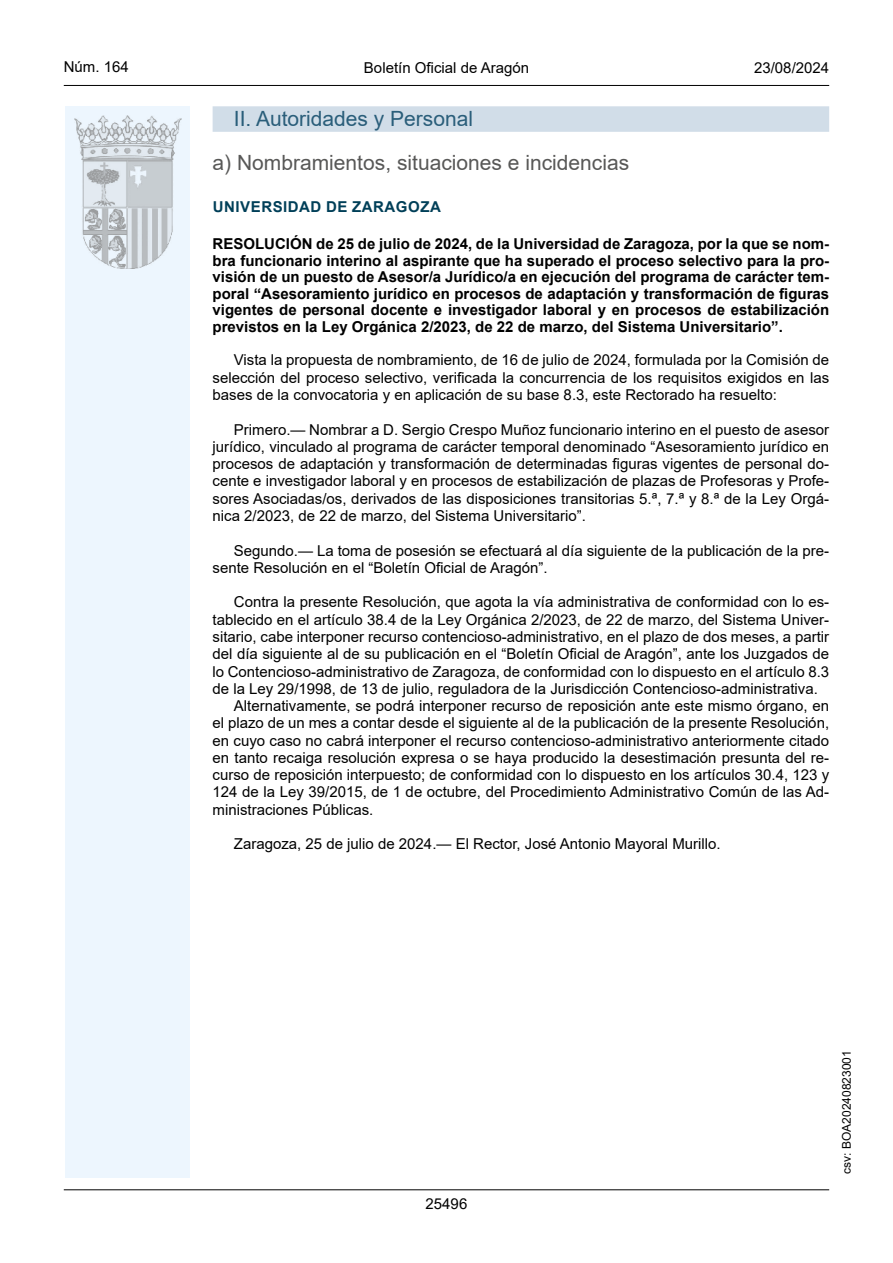
<style>
.page{position:relative;width:893px;height:1263px;background:#fff}
.page>*{position:absolute;margin:0;border:0;box-sizing:border-box;transform-origin:0 0}
.Sub_Seccion{font:21px "Arial";color:#585857}
.Titulo_sec{font:21px "Arial";color:#2a5e7a}
.inicio_de_parrafo{font:15px/17.2px "Arial";color:#000;text-align:justify}
.Titulo_text{font:15px/16.5px "Arial Bold MT2";color:#000;text-align:justify}
.estilo_head-c{font:15px "Arial";color:#000}
.emisor_text{font:15px "Arial Bold MT2";letter-spacing:.035em;color:#003f58}
.estilo_head-d{font:15px "Arial MT2";color:#000}
.estilo_head-i{font:15px "Arial MT2";color:#000}
.numero_pagina{font:15px "Arial MT2";color:#000}
.estilo_head-i-2{font:12px "Arial MT2";color:#000}
.s1{font-family:"Arial";font-weight:700}
</style>
<div class="page">
<div style="left:65px;top:106px;width:125px;height:1072px;background:#edf6fe"></div>
<img style="left:75px;top:115px;width:106px;height:153px">
<hr style="left:64px;top:85px;width:765px;height:1px;background:#000">
<hr style="left:64px;top:1189px;width:765px;height:1px;background:#000">
<div style="left:213px;top:106px;width:616px;height:26px;background:#d1dde8"></div>
<p class="estilo_head-i" style="left:64px;top:57px;width:67px">Núm. 164</p>
<p class="estilo_head-c" style="left:364px;top:57px;width:167px">Boletín Oficial de Aragón</p>
<p class="estilo_head-d" style="left:754px;top:57px;width:77px">23/08/2024</p>
<h3 class="Titulo_sec" style="left:234px;top:104px;width:241px">II. Autoridades y Personal</h3>
<h4 class="Sub_Seccion" style="left:213px;top:148px;width:418px">a) Nombramientos, situaciones e incidencias</h4>
<h5 class="emisor_text" style="left:213px;top:196px;width:229px">UNIVERSIDAD DE ZARAGOZA</h5>
<p class="Titulo_text" style="left:213px;top:236px;width:618px">RESOLUCIÓN de 25 de julio de 2024, de la Universidad de Zaragoza, por la que se nom&shy;bra funcionario interino al aspirante que ha superado el proceso selectivo para la pro&shy;visión de un puesto de Asesor/a Jurídico/a en ejecución del programa de carácter tem&shy;<span class="s1">poral “Asesoramiento jurídico en procesos de adaptación y transformación de figuras </span>vigentes de personal docente e investigador laboral y en procesos de estabilización previstos en la Ley Orgánica 2/2023, de 22 de marzo, del Sistema Universitario”.</p>
<p class="inicio_de_parrafo" style="left:213px;top:351px;width:618px;text-indent:21px">Vista la propuesta de nombramiento, de 16 de julio de 2024, formulada por la Comisión de selección del proceso selectivo, verificada la concurrencia de los requisitos exigidos en las bases de la convocatoria y en aplicación de su base 8.3, este Rectorado ha resuelto:</p>
<p class="inicio_de_parrafo" style="left:213px;top:421px;width:618px;text-indent:21px">Primero.— Nombrar a D. Sergio Crespo Muñoz funcionario interino en el puesto de asesor jurídico, vinculado al programa de carácter temporal denominado “Asesoramiento jurídico en procesos de adaptación y transformación de determinadas figuras vigentes de personal do&shy;cente e investigador laboral y en procesos de estabilización de plazas de Profesoras y Profe&shy;sores Asociadas/os, derivados de las disposiciones transitorias 5.ª, 7.ª y 8.ª de la Ley Orgá&shy;nica 2/2023, de 22 de marzo, del Sistema Universitario”.</p>
<p class="inicio_de_parrafo" style="left:213px;top:541px;width:618px;text-indent:21px">Segundo.— La toma de posesión se efectuará al día siguiente de la publicación de la pre&shy;sente Resolución en el “Boletín Oficial de Aragón”.</p>
<p class="inicio_de_parrafo" style="left:213px;top:593px;width:618px;text-indent:21px">Contra la presente Resolución, que agota la vía administrativa de conformidad con lo es&shy;tablecido en el artículo 38.4 de la Ley Orgánica 2/2023, de 22 de marzo, del Sistema Univer&shy;sitario, cabe interponer recurso contencioso-administrativo, en el plazo de dos meses, a partir del día siguiente al de su publicación en el “Boletín Oficial de Aragón”, ante los Juzgados de lo Contencioso-administrativo de Zaragoza, de conformidad con lo dispuesto en el artículo 8.3 de la Ley 29/1998, de 13 de julio, reguladora de la Jurisdicción Contencioso-administrativa.</p>
<p class="inicio_de_parrafo" style="left:213px;top:697px;width:618px;text-indent:21px">Alternativamente, se podrá interponer recurso de reposición ante este mismo órgano, en el plazo de un mes a contar desde el siguiente al de la publicación de la presente Resolución, en cuyo caso no cabrá interponer el recurso contencioso-administrativo anteriormente citado en tanto recaiga resolución expresa o se haya producido la desestimación presunta del re&shy;curso de reposición interpuesto; de conformidad con lo dispuesto en los artículos 30.4, 123 y 124 de la Ley 39/2015, de 1 de octubre, del Procedimiento Administrativo Común de las Ad&shy;ministraciones Públicas.</p>
<p class="inicio_de_parrafo" style="left:234px;top:835px;width:488px">Zaragoza, 25 de julio de 2024.— El Rector, José Antonio Mayoral Murillo.</p>
<p class="numero_pagina" style="left:426px;top:1193px;width:43px">25496</p>
<p class="estilo_head-i-2" style="left:838px;top:1174px;width:125px;rotate:-90deg">csv: BOA20240823001</p>
</div>
